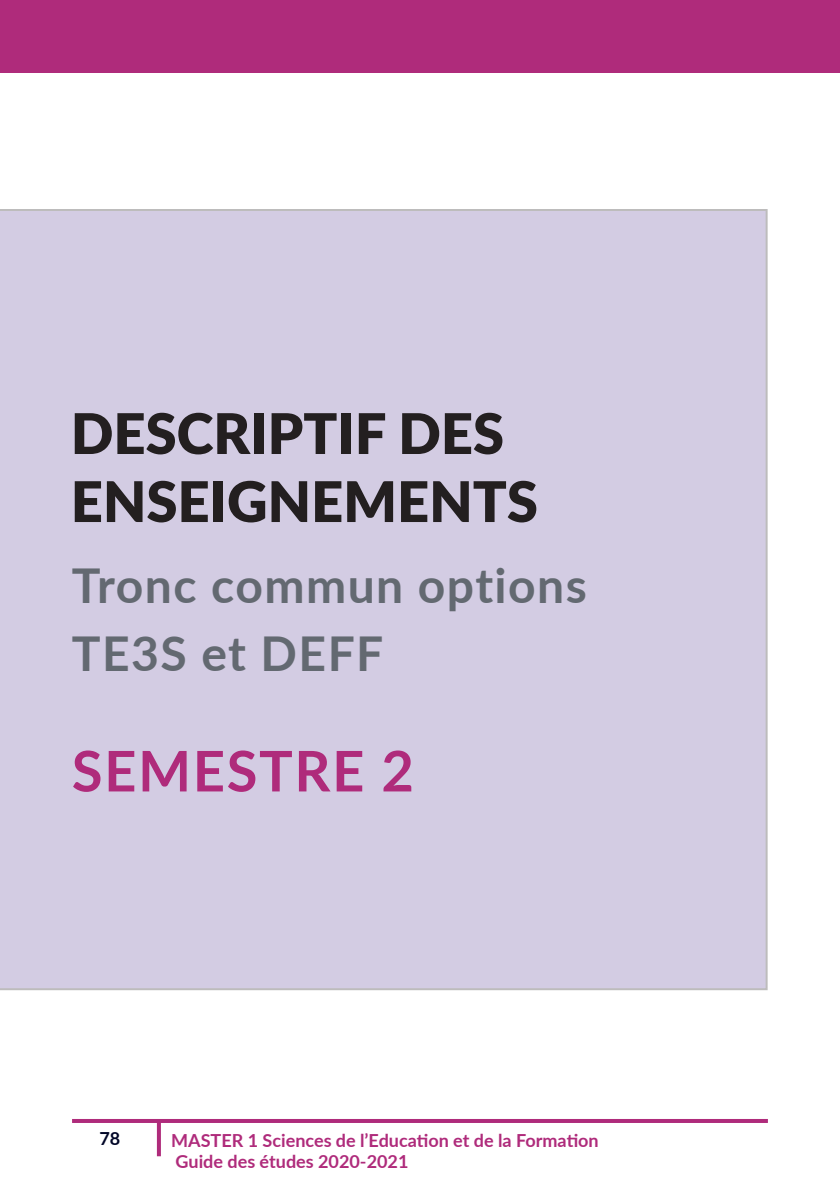
<style>
.page{position:relative;width:840px;height:1191px;background:#fff}
.page>*{position:absolute;margin:0;border:0;box-sizing:border-box;transform-origin:0 0}
.t1{font:900 56px/68px "Lato";color:#231f20}
.t2{font:700 56px "Lato";letter-spacing:.03em;color:#af2b7b}
.t3{font:700 48px "Lato";letter-spacing:.03em;color:#636971}
.t4{font:700 18px "Lato";color:#af2b7b}
.t5{font:700 18px "Lato";color:#000627}
</style>
<div class="page">
<div style="left:0;top:209px;width:767px;height:781px;background:#d3cce3"></div>
<hr style="left:72px;top:1119px;width:695px;height:4px;background:#af2b7b">
<svg style="left:157px;top:1123px;width:4px;height:33px"></svg>
<div style="left:0;top:0;width:839px;height:72px;background:#af2b7b"></div>
<p class="t1" style="left:71px;top:397px;width:468px">DESCRIPTIF DES<br>ENSEIGNEMENTS</p>
<p class="t3" style="left:72px;top:550px;width:516px">Tronc commun options</p>
<p class="t3" style="left:72px;top:618px;width:313px">TE3S et DEFF</p>
<p class="t2" style="left:72px;top:730px;width:343px">SEMESTRE 2</p>
<p class="t5" style="left:99px;top:1125px;width:22px">78</p>
<p class="t4" style="left:171px;top:1126px;width:429px">MASTER 1 Sciences de l’Education et de la Formation</p>
<p class="t4" style="left:175px;top:1148px;width:234px">Guide des études 2020-2021</p>
</div>
